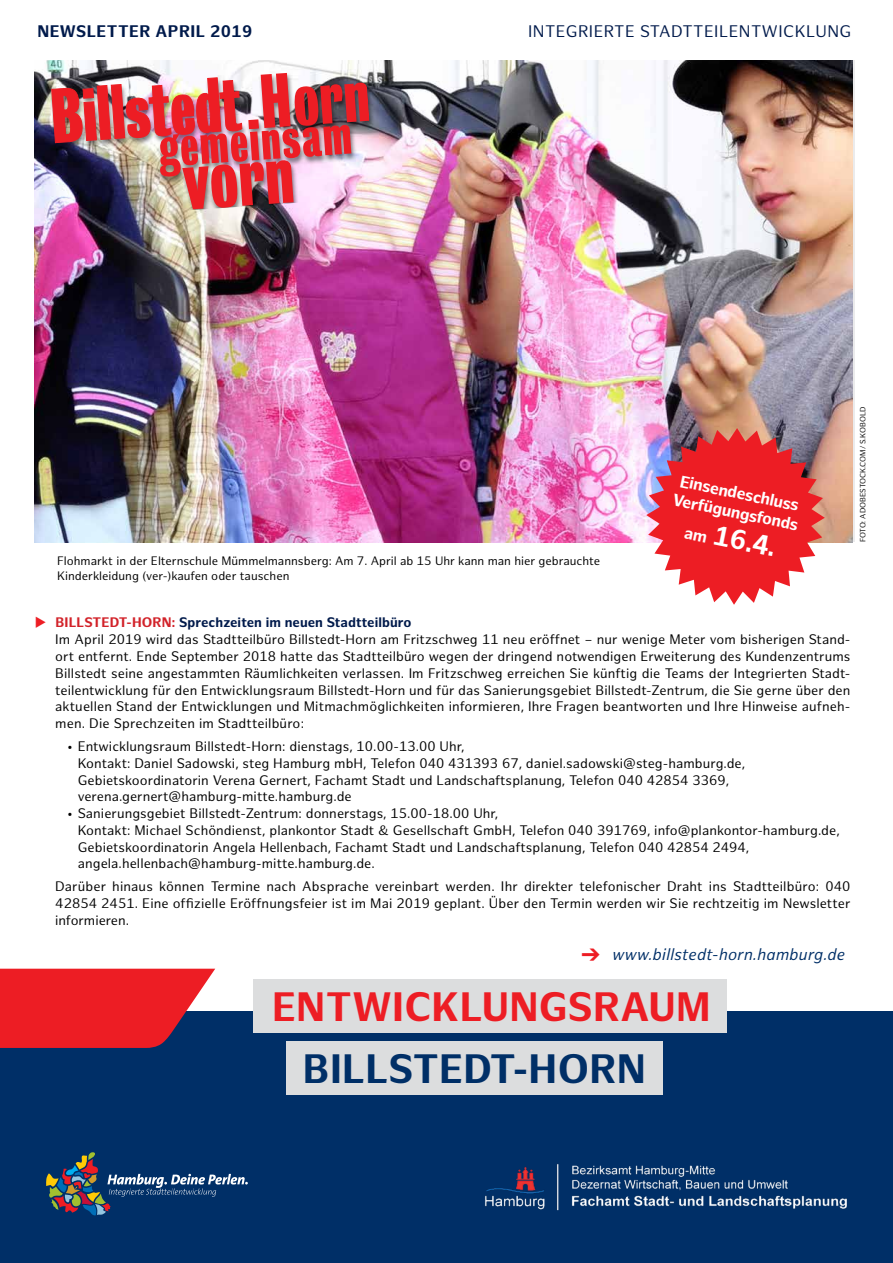
<style>
.page{position:relative;width:893px;height:1263px;background:#fff}
.page>*{position:absolute;margin:0;border:0;box-sizing:border-box;transform-origin:0 0}
.t1{font:700 40.05px "Hamburg Sans";letter-spacing:.01em;color:#ed1d24}
.t2{font:700 40.05px "Hamburg Sans";letter-spacing:.01em;color:#002f67}
.t3{font:700 27px "Hamburg Sans";color:#fff}
.t4{font:italic 16.5px "Hamburg Sans";letter-spacing:.02em;color:#002f67}
.t5{font:700 16.5px/19.5px "Hamburg Sans";color:#fff}
.t6{font:16.35px "Hamburg Sans";letter-spacing:.03em;color:#001a4b}
.t7{font:700 16.35px "Hamburg Sans";letter-spacing:.03em;color:#001a4b}
.t8{font:13.5px/16.8px "Hamburg Sans";letter-spacing:.005em;color:#000}
.t9{font:12px/15px "Hamburg Sans";color:#000}
.t10{font:7.5px "Hamburg Sans";color:#000}
.s1{font-size:16.5px}
.s2{font-weight:700;color:#d2232a}
.s3{font-weight:700;color:#001a4b}
.s4{color:#ed1d24}
</style>
<div class="page">
<img style="left:34px;top:60px;width:818px;height:482px">
<div style="left:50px;top:72px;width:325px;height:146px;background:#000;opacity:.5"></div>
<img style="left:51px;top:73px;width:318px;height:136px">
<svg style="left:646px;top:428px;width:179px;height:177px;background:#e2535b"></svg>
<div style="left:0;top:1011px;width:893px;height:252px;background:#002f67"></div>
<svg style="left:0;top:969px;width:215px;height:79px;background:#d72631"></svg>
<svg style="left:46px;top:1152px;width:202px;height:63px"></svg>
<div style="left:253px;top:979px;width:474px;height:54px;background:#dcddde"></div>
<div style="left:286px;top:1041px;width:376px;height:54px;background:#dcddde"></div>
<img style="left:485px;top:1164px;width:362px;height:47px">
<p class="t7" style="left:37px;top:22px;width:216px">NEWSLETTER APRIL 2019</p>
<p class="t6" style="left:528px;top:22px;width:325px">INTEGRIERTE STADTTEILENTWICKLUNG</p>
<p class="t9" style="left:57px;top:554px;width:544px">Flohmarkt in der Elternschule Mümmelmannsberg: Am 7. April ab 15 Uhr kann man hier gebrauchte<br>Kinderkleidung (ver-)kaufen oder tauschen</p>
<p class="t5" style="left:679px;top:471px;width:129px;rotate:12deg">Einsendeschluss<br>Verfügungsfonds</p>
<h2 class="t3" style="left:689px;top:513px;width:94px;rotate:12deg"><span class="s1">am</span> 16.4.</h2>
<p class="t10" style="left:858px;top:542px;width:137px;rotate:-90deg">FOTO: ADOBESTOCK.COM/ S.KOBOLD</p>
<p class="t8" style="left:55px;top:615px;width:797px"><span class="s2">BILLSTEDT-HORN:</span> <span class="s3">Sprechzeiten im neuen Stadtteilbüro<br></span>Im April 2019 wird das Stadtteilbüro Billstedt-Horn am Fritzschweg 11 neu eröffnet – nur wenige Meter vom bisherigen Stand&shy;ort entfernt. Ende September 2018 hatte das Stadtteilbüro wegen der dringend notwendigen Erweiterung des Kundenzentrums Billstedt seine angestammten Räumlichkeiten verlassen. Im Fritzschweg erreichen Sie künftig die Teams der Integrierten Stadt&shy;teilentwicklung für den Entwicklungsraum Billstedt-Horn und für das Sanierungsgebiet Billstedt-Zentrum, die Sie gerne über den aktuellen Stand der Entwicklungen und Mitmachmöglichkeiten informieren, Ihre Fragen beantworten und Ihre Hinweise aufneh&shy;men. Die Sprechzeiten im Stadtteilbüro:</p>
<p class="t8" style="left:78px;top:738px;width:669px;text-indent:-11px">• Entwicklungsraum Billstedt-Horn: dienstags, 10.00-13.00 Uhr,<br>Kontakt: Daniel Sadowski, steg Hamburg mbH, Telefon 040 431393 67, daniel.sadowski@steg-hamburg.de, Gebietskoordinatorin Verena Gernert, Fachamt Stadt und Landschaftsplanung, Telefon 040 42854 3369, verena.gernert@hamburg-mitte.hamburg.de</p>
<p class="t8" style="left:78px;top:805px;width:763px;text-indent:-11px">• Sanierungsgebiet Billstedt-Zentrum: donnerstags, 15.00-18.00 Uhr,<br>Kontakt: Michael Schöndienst, plankontor Stadt &amp; Gesellschaft GmbH, Telefon 040 391769, info@plankontor-hamburg.de, Gebietskoordinatorin Angela Hellenbach, Fachamt Stadt und Landschaftsplanung, Telefon 040 42854 2494, angela.hellenbach@hamburg-mitte.hamburg.de.</p>
<p class="t8" style="left:55px;top:879px;width:797px;text-align:justify">Darüber hinaus können Termine nach Absprache vereinbart werden. Ihr direkter telefonischer Draht ins Stadtteilbüro: 040<br>42854 2451. Eine offizielle Eröffnungsfeier ist im Mai 2019 geplant. Über den Termin werden wir Sie rechtzeitig im Newsletter informieren.</p>
<p class="t4" style="left:582px;top:945px;width:265px"><span class="s4">➔</span> www.billstedt-horn.hamburg.de</p>
<h1 class="t1" style="left:272px;top:983px;width:440px">ENTWICKLUNGSRAUM</h1>
<h1 class="t2" style="left:303px;top:1045px;width:344px">BILLSTEDT-HORN</h1>
</div>
